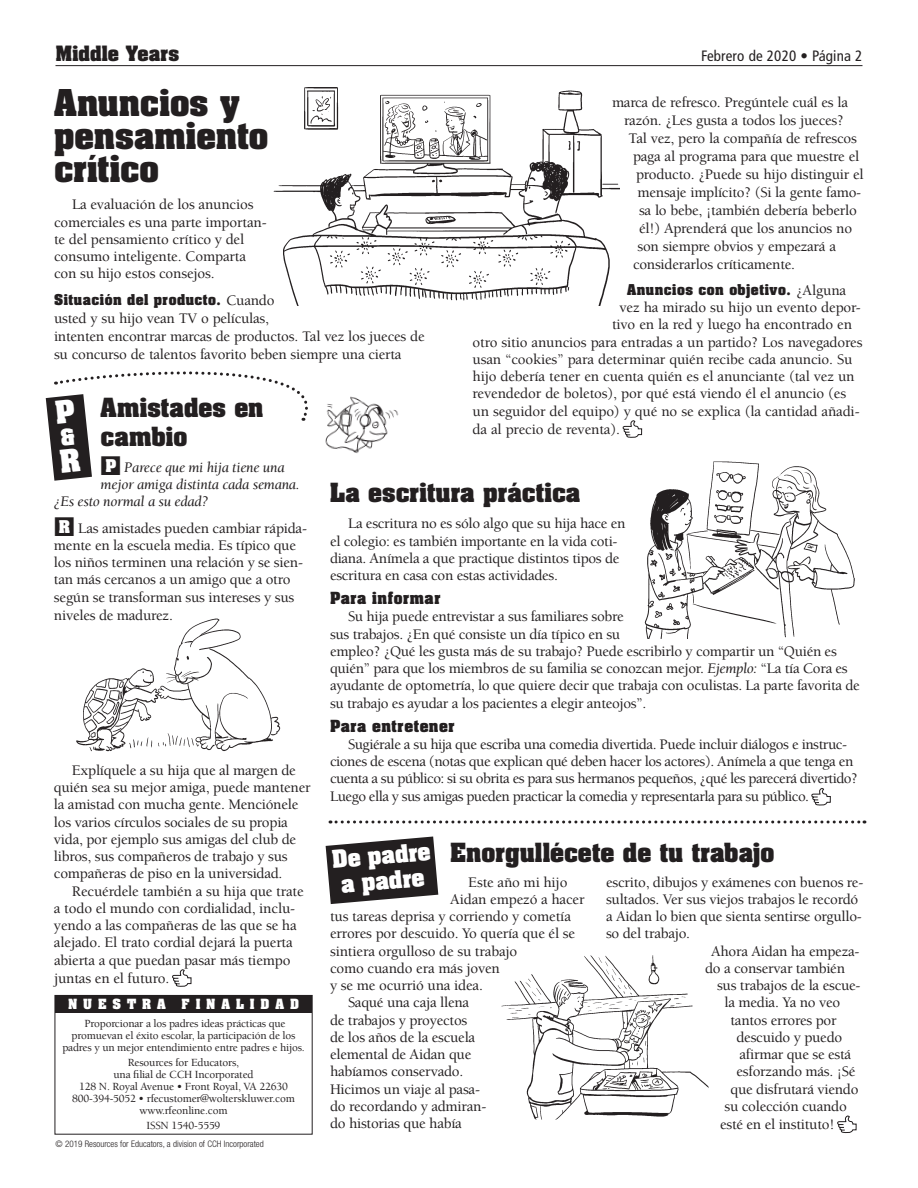
<style>
.page{position:relative;width:918px;height:1188px;background:#fff}
.page>*{position:absolute;margin:0;border:0;box-sizing:border-box;transform-origin:0 0}
.t1{font:700 31.5px/33px "Aachen";letter-spacing:-.005em;color:#231f20}
.t2{font:700 22.5px/28.5px "Aachen";color:#231f20}
.t3{font:700 21px/25.5px "Aachen";color:#fff;text-align:center}
.t4{font:700 18px "Aachen";color:#231f20}
.t5{font:500 15px/17.2px "Berkeley Std";letter-spacing:-.015em;color:#231f20}
.t6{font:500 15px/17.5px "Berkeley Std";letter-spacing:-.035em;color:#231f20}
.t7{font:italic 15px/17.2px "Berkeley Std";letter-spacing:-.015em;color:#231f20}
.t8{font:condensed 15px "Frutiger LT Pro";letter-spacing:.01em;color:#231f20}
.t9{font:700 14.25px "Aachen";letter-spacing:.035em;color:#231f20}
.t10{font:700 12.75px "Aachen";letter-spacing:.035em;color:#231f20}
.t11{font:700 12px "Aachen";letter-spacing:.5em;color:#fff}
.t12{font:500 11.25px/12px "Berkeley Std";letter-spacing:-.015em;color:#231f20;text-align:center}
.t13{font:300 condensed 9px "Helvetica Neue";color:#231f20}
.s1{font-family:"Berkeley Std";font-weight:500;font-size:15px}
.s2{font-family:"Aachen";font-weight:700;font-style:normal;color:#fff}
.s3{font-family:"Aachen";font-weight:700;color:#fff}
.s4{font-weight:400;font-style:italic}
</style>
<div class="page">
<hr style="left:56px;top:65px;width:806px;height:1px;background:#231f20">
<svg style="left:330px;top:820px;width:535px;height:4px"></svg>
<img style="left:273px;top:90px;width:346px;height:216px">
<div style="left:282px;top:75px;width:63px;height:72px;background:#fff"></div>
<div style="left:55px;top:995px;width:257px;height:18px;background:#231f20"></div>
<img style="left:304px;top:87px;width:35px;height:43px">
<img style="left:76px;top:618px;width:205px;height:134px">
<img style="left:329px;top:396px;width:70px;height:57px">
<svg style="left:623px;top:420px;width:19px;height:18px"></svg>
<img style="left:644px;top:461px;width:211px;height:178px">
<svg style="left:811px;top:788px;width:20px;height:18px"></svg>
<svg style="left:326px;top:837px;width:112px;height:67px;background:#464243"></svg>
<svg style="left:172px;top:969px;width:20px;height:18px"></svg>
<img style="left:501px;top:955px;width:208px;height:165px">
<svg style="left:837px;top:1115px;width:20px;height:19px"></svg>
<svg style="left:46px;top:371px;width:283px;height:110px"></svg>
<h1 class="t4" style="left:56px;top:40px;width:125px">Middle Years</h1>
<h1 class="t8" style="left:701px;top:47px;width:163px">Febrero de 2020 • Página 2</h1>
<h2 class="t1" style="left:54px;top:85px;width:216px">Anuncios y pensamiento crítico</h2>
<p class="t5" style="left:54px;top:196px;width:214px;text-indent:18px">La evaluación de los anuncios comerciales es una parte importan&shy;te del pensamiento crítico y del consumo inteligente. Comparta con su hijo estos consejos.</p>
<p class="t10" style="left:54px;top:291px;width:222px">Situación del producto. <span class="s1">Cuando</span></p>
<p class="t5" style="left:54px;top:310px;width:372px;line-height:18px">usted y su hijo vean TV o películas,<br>intenten encontrar marcas de productos. Tal vez los jueces de su concurso de talentos favorito beben siempre una cierta</p>
<p class="t5" style="left:612px;top:94px;width:238px">marca de refresco. Pregúntele cuál es la</p>
<p class="t5" style="left:624px;top:112px;width:221px">razón. ¿Les gusta a todos los jueces?</p>
<p class="t5" style="left:629px;top:130px;width:230px">Tal vez, pero la compañía de refrescos</p>
<p class="t5" style="left:633px;top:148px;width:228px">paga al programa para que muestre el</p>
<p class="t5" style="left:636px;top:166px;width:229px">producto. ¿Puede su hijo distinguir el</p>
<p class="t5" style="left:638px;top:184px;width:225px">mensaje implícito? (Si la gente famo-</p>
<p class="t5" style="left:639px;top:202px;width:219px">sa lo bebe, ¡también debería beberlo</p>
<p class="t5" style="left:639px;top:220px;width:215px">él!) Aprenderá que los anuncios no</p>
<p class="t5" style="left:638px;top:238px;width:200px">son siempre obvios y empezará a</p>
<p class="t5" style="left:633px;top:256px;width:164px">considerarlos críticamente.</p>
<p class="t10" style="left:627px;top:280px;width:221px">Anuncios con objetivo. <span class="s1">¿Alguna</span></p>
<p class="t5" style="left:620px;top:299px;width:243px">vez ha mirado su hijo un evento depor-</p>
<p class="t5" style="left:612px;top:316px;width:242px">tivo en la red y luego ha encontrado en</p>
<p class="t5" style="left:473px;top:334px;width:392px">otro sitio anuncios para entradas a un partido? Los navegadores</p>
<p class="t5" style="left:473px;top:351px;width:381px">usan “cookies” para determinar quién recibe cada anuncio. Su</p>
<p class="t5" style="left:473px;top:368px;width:384px">hijo debería tener en cuenta quién es el anunciante (tal vez un</p>
<h2 class="t2" style="left:101px;top:393px;width:164px">Amistades en cambio</h2>
<p class="t7" style="left:101px;top:459px;width:201px">■<span class="s2">P</span> Parece que mi hija tiene una mejor amiga distinta cada semana.</p>
<p class="t7" style="left:54px;top:493px;width:156px">¿Es esto normal a su edad?</p>
<p class="t5" style="left:54px;top:519px;width:255px">■<span class="s3">R</span> Las amistades pueden cambiar rápida&shy;mente en la escuela media. Es típico que los niños terminen una relación y se sien&shy;tan más cercanos a un amigo que a otro según se transforman sus intereses y sus niveles de madurez.</p>
<p class="t5" style="left:72px;top:762px;width:225px">Explíquele a su hija que al margen de</p>
<p class="t5" style="left:54px;top:779px;width:258px">quién sea su mejor amiga, puede mantener</p>
<p class="t5" style="left:54px;top:796px;width:246px">la amistad con mucha gente. Menciónele</p>
<p class="t5" style="left:54px;top:814px;width:235px">los varios círculos sociales de su propia</p>
<p class="t5" style="left:54px;top:831px;width:244px">vida, por ejemplo sus amigas del club de</p>
<p class="t5" style="left:54px;top:848px;width:235px">libros, sus compañeros de trabajo y sus</p>
<p class="t5" style="left:54px;top:865px;width:230px">compañeras de piso en la universidad.</p>
<p class="t5" style="left:72px;top:883px;width:233px">Recuérdele también a su hija que trate</p>
<p class="t5" style="left:54px;top:900px;width:243px">a todo el mundo con cordialidad, inclu-</p>
<p class="t5" style="left:54px;top:917px;width:244px">yendo a las compañeras de las que se ha</p>
<p class="t5" style="left:54px;top:934px;width:240px">alejado. El trato cordial dejará la puerta</p>
<p class="t5" style="left:54px;top:952px;width:238px">abierta a que puedan pasar más tiempo</p>
<p class="t5" style="left:54px;top:970px;width:117px">juntas en el futuro.</p>
<p class="t11" style="left:68px;top:996px;width:99px">NUESTRA</p>
<p class="t11" style="left:182px;top:996px;width:119px">FINALIDAD</p>
<p class="t12" style="left:62px;top:1017px;width:244px">Proporcionar a los padres ideas prácticas que promuevan el éxito escolar, la participación de los padres y un mejor entendimiento entre padres e hijos.</p>
<p class="t12" style="left:72px;top:1056px;width:224px">Resources for Educators,<br>una flial de CCH Incorporated<br>128 N. Royal Avenue • Front Royal, VA 22630<br>800-394-5052 • rfecustomer@wolterskluwer.com www.rfeonline.com</p>
<p class="t12" style="left:147px;top:1119px;width:75px">ISSN 1540-5559</p>
<p class="t13" style="left:56px;top:1139px;width:210px">© 2019 Resources for Educators, a division of CCH Incorporated</p>
<p class="t5" style="left:473px;top:385px;width:389px;line-height:17.7px">revendedor de boletos), por qué está viendo él el anuncio (es un seguidor del equipo) y qué no se explica (la cantidad añadi&shy;da al precio de reventa).</p>
<p class="t2" style="left:330px;top:478px;width:252px">La escritura práctica</p>
<p class="t5" style="left:330px;top:515px;width:297px;text-indent:18px">La escritura no es sólo algo que su hija hace en el colegio: es también importante en la vida coti&shy;diana. Anímela a que practique distintos tipos de escritura en casa con estas actividades.</p>
<p class="t9" style="left:330px;top:588px;width:112px">Para informar</p>
<p class="t5" style="left:330px;top:608px;width:531px;text-indent:18px">Su hija puede entrevistar a sus familiares sobre<br>sus trabajos. ¿En qué consiste un día típico en su<br>empleo? ¿Qué les gusta más de su trabajo? Puede escribirlo y compartir un “Quién es quién” para que los miembros de su familia se conozcan mejor. <span class="s4">Ejemplo:</span> “La tía Cora es ayudante de optometría, lo que quiere decir que trabaja con oculistas. La parte favorita de su trabajo es ayudar a los pacientes a elegir anteojos”.</p>
<p class="t9" style="left:330px;top:715px;width:126px">Para entretener</p>
<p class="t6" style="left:330px;top:736px;width:529px;text-indent:18px">Sugiérale a su hija que escriba una comedia divertida. Puede incluir diálogos e instruc&shy;ciones de escena (notas que explican qué deben hacer los actores). Anímela a que tenga en cuenta a su público: si su obrita es para sus hermanos pequeños, ¿qué les parecerá divertido?<br>Luego ella y sus amigas pueden practicar la comedia y representarla para su público.</p>
<h2 class="t3" style="left:331px;top:846px;width:100px;rotate:-5deg">De padre a padre</h2>
<h2 class="t2" style="left:450px;top:837px;width:326px">Enorgullécete de tu trabajo</h2>
<p class="t5" style="left:468px;top:874px;width:101px">Este año mi hijo</p>
<p class="t5" style="left:606px;top:874px;width:259px">escrito, dibujos y exámenes con buenos re-</p>
<p class="t5" style="left:450px;top:891px;width:136px">Aidan empezó a hacer</p>
<p class="t5" style="left:606px;top:891px;width:254px">sultados. Ver sus viejos trabajos le recordó</p>
<p class="t5" style="left:330px;top:908px;width:243px">tus tareas deprisa y corriendo y cometía</p>
<p class="t5" style="left:606px;top:908px;width:257px">a Aidan lo bien que sienta sentirse orgullo-</p>
<p class="t5" style="left:330px;top:925px;width:247px">errores por descuido. Yo quería que él se</p>
<p class="t5" style="left:606px;top:925px;width:86px">so del trabajo.</p>
<p class="t5" style="left:330px;top:943px;width:189px">sintiera orgulloso de su trabajo</p>
<p class="t5" style="left:711px;top:943px;width:150px">Ahora Aidan ha empeza-</p>
<p class="t5" style="left:330px;top:960px;width:171px">como cuando era más joven</p>
<p class="t5" style="left:705px;top:960px;width:142px">do a conservar también</p>
<p class="t5" style="left:330px;top:977px;width:155px">y se me ocurrió una idea.</p>
<p class="t5" style="left:348px;top:994px;width:123px">Saqué una caja llena</p>
<p class="t5" style="left:330px;top:1012px;width:139px">de trabajos y proyectos</p>
<p class="t5" style="left:330px;top:1029px;width:147px">de los años de la escuela</p>
<p class="t5" style="left:330px;top:1046px;width:143px">elemental de Aidan que</p>
<p class="t5" style="left:330px;top:1063px;width:135px">habíamos conservado.</p>
<p class="t5" style="left:330px;top:1081px;width:152px">Hicimos un viaje al pasa-</p>
<p class="t5" style="left:330px;top:1098px;width:158px">do recordando y admiran-</p>
<p class="t5" style="left:330px;top:1115px;width:133px">do historias que había</p>
<p class="t5" style="left:717px;top:977px;width:145px">sus trabajos de la escue-</p>
<p class="t5" style="left:724px;top:994px;width:117px">la media. Ya no veo</p>
<p class="t5" style="left:730px;top:1012px;width:108px">tantos errores por</p>
<p class="t5" style="left:736px;top:1029px;width:107px">descuido y puedo</p>
<p class="t5" style="left:740px;top:1046px;width:113px">afirmar que se está</p>
<p class="t5" style="left:736px;top:1063px;width:121px">esforzando más. ¡Sé</p>
<p class="t5" style="left:730px;top:1081px;width:129px">que disfrutará viendo</p>
<p class="t5" style="left:724px;top:1098px;width:124px">su colección cuando</p>
<p class="t5" style="left:720px;top:1116px;width:116px">esté en el instituto!</p>
</div>
